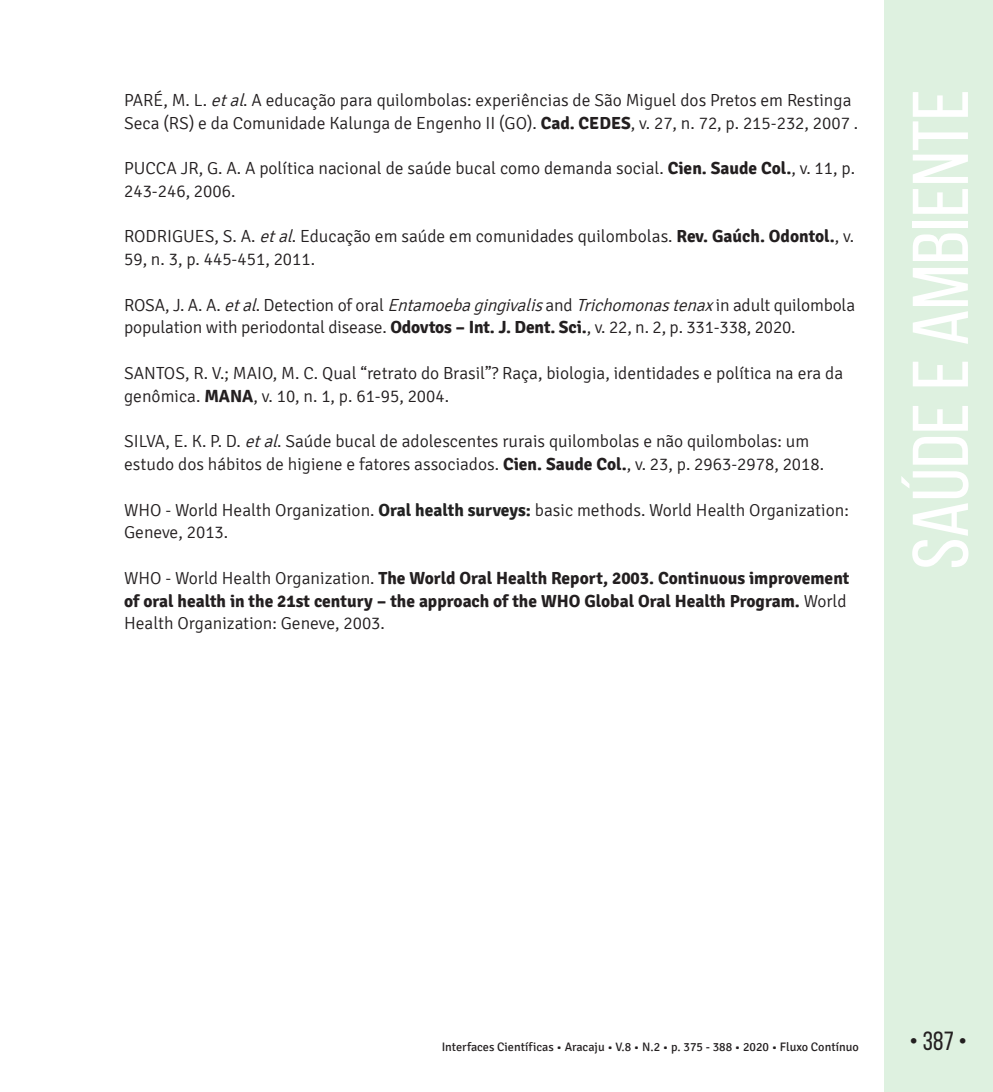
<style>
.page{position:relative;width:993px;height:1092px;background:#fff}
.page>*{position:absolute;margin:0;border:0;box-sizing:border-box;transform-origin:0 0}
.t1{font:78.75px "Bebas Neue";color:#fff;scale:1.09 1}
.t2{font:26.25px "Bebas Neue";color:#231f20}
.TEXTO{font:300 17.5px/22.8px "Signika";color:#231f20}
.TEXTO-2{font:700 17.5px/22.8px "Signika";color:#231f20}
.t3{font:12.25px "Signika";color:#231f20}
.s1{font-style:italic}
.s2{font-weight:700}
.s3{font-weight:700;color:#222}
.s4{font-weight:300}
</style>
<div class="page">
<div style="left:883px;top:0;width:109px;height:1091px;background:#def1e0"></div>
<p class="TEXTO" style="left:124px;top:89px;width:735px">PARÉ, M. L. <span class="s1">etal</span>. A educação para quilombolas: experiências de São Miguel dos Pretos em Restinga<br>Seca (RS) e da Comunidade Kalunga de Engenho II (GO). <span class="s2">Cad. CEDES</span>, v. 27, n. 72, p. 215-232, 2007 .</p>
<p class="TEXTO" style="left:124px;top:157px;width:732px">PUCCA JR, G. A. A política nacional de saúde bucal como demanda social. <span class="s2">Cien. Saude Col.</span>, v. 11, p.<br>243-246, 2006.</p>
<p class="TEXTO" style="left:124px;top:225px;width:731px">RODRIGUES, S. A. <span class="s1">etal</span>. Educação em saúde em comunidades quilombolas. <span class="s2">Rev. Gaúch. Odontol.</span>, v.<br>59, n. 3, p. 445-451, 2011.</p>
<p class="TEXTO" style="left:124px;top:294px;width:732px">ROSA, J. A. A. <span class="s1">etal</span>. Detection of oral <span class="s1">Entamoebagingivalis</span>and <span class="s1">Trichomonastenax</span>in adult quilombola population with periodontal disease. <span class="s2">Odovtos – Int. J. Dent. Sci.</span>, v. 22, n. 2, p. 331-338, 2020.</p>
<p class="TEXTO" style="left:124px;top:362px;width:720px">SANTOS, R. V.; MAIO, M. C. Qual “retrato do Brasil”? Raça, biologia, identidades e política na era da genômica. <span class="s2">MANA</span>, v. 10, n. 1, p. 61-95, 2004.</p>
<p class="TEXTO" style="left:124px;top:430px;width:701px">SILVA, E. K. P. D. <span class="s1">etal</span>. Saúde bucal de adolescentes rurais quilombolas e não quilombolas: um estudo dos hábitos de higiene e fatores associados. <span class="s2">Cien. Saude Col.</span>, v. 23, p. 2963-2978, 2018.</p>
<p class="TEXTO" style="left:124px;top:498px;width:726px">WHO - World Health Organization. <span class="s3">Oral health surveys:</span> basic methods. World Health Organization:<br>Geneve, 2013.</p>
<p class="TEXTO-2" style="left:124px;top:566px;width:726px"><span class="s4">WHO - World Health Organization.</span> The World Oral Health Report, 2003. Continuous improvement of oral health in the 21st century – the approach of the WHO Global Oral Health Program. <span class="s4">World<br>Health Organization: Geneve, 2003.</span></p>
<h1 class="t1" style="left:897px;top:569px;width:442px;rotate:-90deg">Saúde e Ambiente</h1>
<p class="t3" style="left:441px;top:1040px;width:418px">Interfaces Científicas • Aracaju • V.8 • N.2 • p. 375 - 388 • 2020 • Fluxo Contínuo</p>
<h2 class="t2" style="left:909px;top:1026px;width:59px">• 387 •</h2>
</div>
